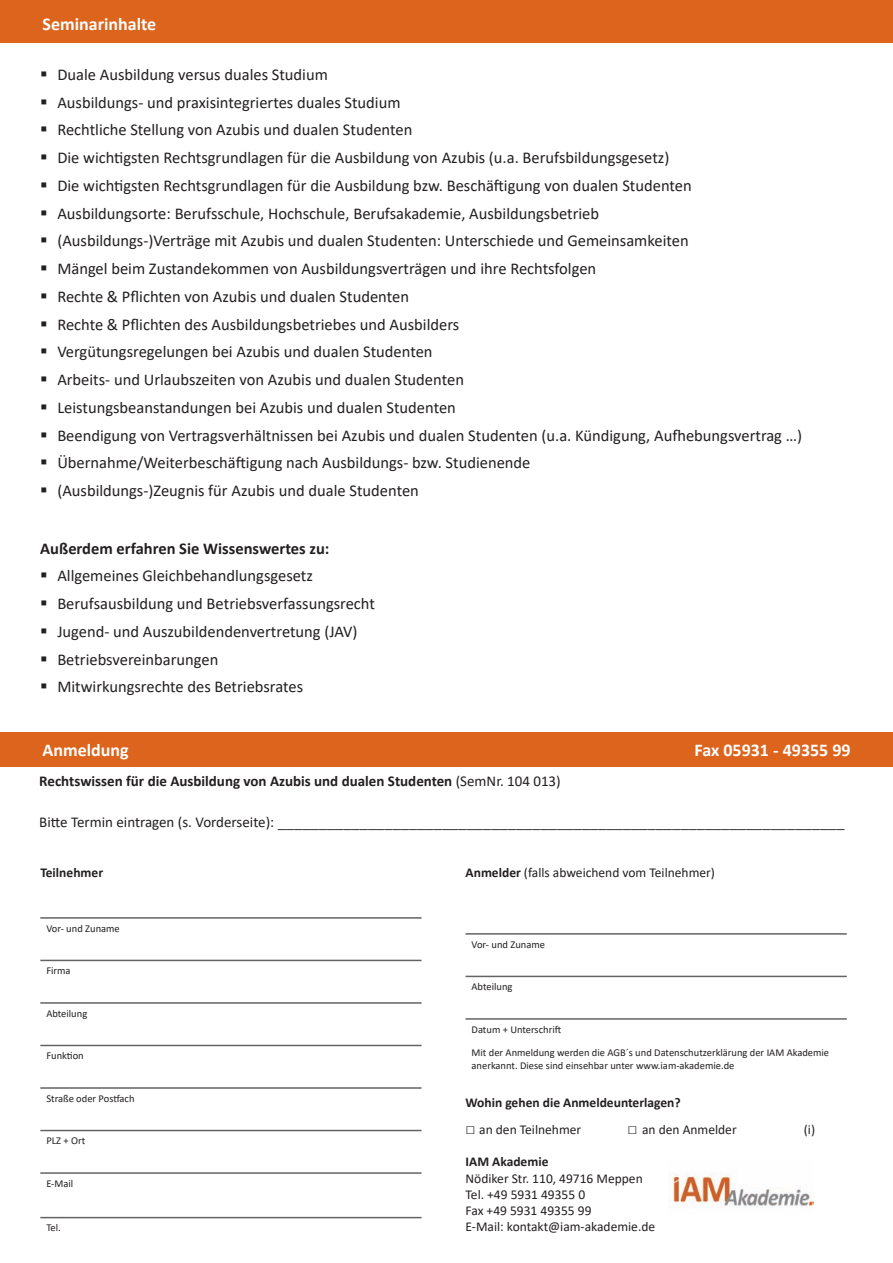
<style>
.page{position:relative;width:893px;height:1263px;background:#fff}
.page>*{position:absolute;margin:0;border:0;box-sizing:border-box;transform-origin:0 0}
.t1{font:700 18px "Calibri";color:#fff}
.t2{font:16.5px/27.8px "Calibri";color:#231f20}
.t3{font:16.5px "Calibri";color:#3e3e3f}
.t4{font:700 16.5px "Calibri";color:#231f20}
.t5{font:700 15px "Calibri";color:#231f20}
.t6{font:13.5px/16.2px "Calibri";color:#231f20}
.t7{font:700 13.5px "Calibri";color:#231f20}
.t8{font:10.5px/12.6px "Calibri";color:#231f20}
.s1{font-weight:400}
.s2{font-size:15px;color:#231f20}
.s3{font-weight:700}
.s4{font-family:"Arial";font-weight:700;font-size:16.5px}
</style>
<div class="page">
<div style="left:0;top:0;width:893px;height:43px;background:#dc641c"></div>
<div style="left:0;top:733px;width:893px;height:34px;background:#dc641c"></div>
<hr style="left:40px;top:917px;width:382px;height:2px;background:#636366">
<hr style="left:40px;top:960px;width:382px;height:1px;background:#636366">
<hr style="left:40px;top:1002px;width:382px;height:2px;background:#636366">
<hr style="left:40px;top:1045px;width:382px;height:1px;background:#636366">
<hr style="left:40px;top:1087px;width:382px;height:2px;background:#636366">
<hr style="left:40px;top:1130px;width:382px;height:1px;background:#636366">
<hr style="left:40px;top:1172px;width:382px;height:2px;background:#636366">
<hr style="left:40px;top:1217px;width:382px;height:1px;background:#636366">
<hr style="left:466px;top:933px;width:381px;height:2px;background:#636366">
<hr style="left:466px;top:976px;width:381px;height:1px;background:#636366">
<hr style="left:466px;top:1018px;width:381px;height:2px;background:#636366">
<img style="left:673px;top:1173px;width:141px;height:35px">
<p class="t1" style="left:43px;top:11px;width:115px">Seminarinhalte</p>
<p class="t2" style="left:57px;top:60px;width:746px">Duale Ausbildung versus duales Studium<br>Ausbildungs- und praxisintegriertes duales Studium<br>Rechtliche Stellung von Azubis und dualen Studenten<br>Die wichtigsten Rechtsgrundlagen für die Ausbildung von Azubis (u.a. Berufsbildungsgesetz)<br>Die wichtigsten Rechtsgrundlagen für die Ausbildung bzw. Beschäftigung von dualen Studenten Ausbildungsorte: Berufsschule, Hochschule, Berufsakademie, Ausbildungsbetrieb<br>(Ausbildungs-)Verträge mit Azubis und dualen Studenten: Unterschiede und Gemeinsamkeiten<br>Mängel beim Zustandekommen von Ausbildungsverträgen und ihre Rechtsfolgen<br>Rechte &amp; Pflichten von Azubis und dualen Studenten<br>Rechte &amp; Pflichten des Ausbildungsbetriebes und Ausbilders<br>Vergütungsregelungen bei Azubis und dualen Studenten<br>Arbeits- und Urlaubszeiten von Azubis und dualen Studenten<br>Leistungsbeanstandungen bei Azubis und dualen Studenten<br>Beendigung von Vertragsverhältnissen bei Azubis und dualen Studenten (u.a. Kündigung, Aufhebungsvertrag …)<br>Übernahme/Weiterbeschäftigung nach Ausbildungs- bzw. Studienende<br>(Ausbildungs-)Zeugnis für Azubis und duale Studenten</p>
<p class="t4" style="left:40px;top:536px;width:291px">Außerdem erfahren Sie Wissenswertes zu:</p>
<p class="t2" style="left:57px;top:562px;width:319px">Allgemeines Gleichbehandlungsgesetz Berufsausbildung und Betriebsverfassungsrecht Jugend- und Auszubildendenvertretung (JAV)<br>Betriebsvereinbarungen<br>Mitwirkungsrechte des Betriebsrates</p>
<p class="t1" style="left:43px;top:738px;width:88px">Anmeldung</p>
<p class="t1" style="left:695px;top:738px;width:158px">Fax 05931 - 49355 99</p>
<p class="t5" style="left:39px;top:770px;width:523px">Rechtswissen für die Ausbildung von Azubis und dualen Studenten <span class="s1">(SemNr. 104 013)</span></p>
<p class="t3" style="left:39px;top:810px;width:807px"><span class="s2">Bitte Termin eintragen (s. Vorderseite):</span> _____________________________________________________________________</p>
<p class="t7" style="left:40px;top:863px;width:64px">Teilnehmer</p>
<p class="t8" style="left:46px;top:922px;width:75px">Vor- und Zuname</p>
<p class="t8" style="left:46px;top:964px;width:26px">Firma</p>
<p class="t8" style="left:46px;top:1007px;width:42px">Abteilung</p>
<p class="t8" style="left:46px;top:1049px;width:39px">Funktion</p>
<p class="t8" style="left:46px;top:1092px;width:90px">Straße oder Postfach</p>
<p class="t8" style="left:46px;top:1134px;width:40px">PLZ + Ort</p>
<p class="t8" style="left:46px;top:1177px;width:29px">E-Mail</p>
<p class="t8" style="left:46px;top:1221px;width:16px">Tel.</p>
<p class="t6" style="left:466px;top:864px;width:251px"><span class="s3">Anmelder</span> (falls abweichend vom Teilnehmer)</p>
<p class="t8" style="left:472px;top:938px;width:75px">Vor- und Zuname</p>
<p class="t8" style="left:472px;top:980px;width:42px">Abteilung</p>
<p class="t8" style="left:472px;top:1023px;width:91px">Datum + Unterschrift</p>
<p class="t8" style="left:472px;top:1046px;width:359px">Mit der Anmeldung werden die AGB´s und Datenschutzerklärung der IAM Akademie anerkannt. Diese sind einsehbar unter www.iam-akademie.de</p>
<p class="t7" style="left:466px;top:1093px;width:217px">Wohin gehen die Anmeldeunterlagen?</p>
<p class="t6" style="left:466px;top:1121px;width:117px"><span class="s4">□</span> an den Teilnehmer</p>
<p class="t6" style="left:628px;top:1121px;width:111px"><span class="s4">□</span> an den Anmelder</p>
<p class="t6" style="left:804px;top:1121px;width:13px">(i)</p>
<p class="t7" style="left:466px;top:1152px;width:84px">IAM Akademie</p>
<p class="t6" style="left:466px;top:1170px;width:191px">Nödiker Str. 110, 49716 Meppen<br>Tel. +49 5931 49355 0<br>Fax +49 5931 49355 99<br>E-Mail: kontakt@iam-akademie.de</p>
</div>
